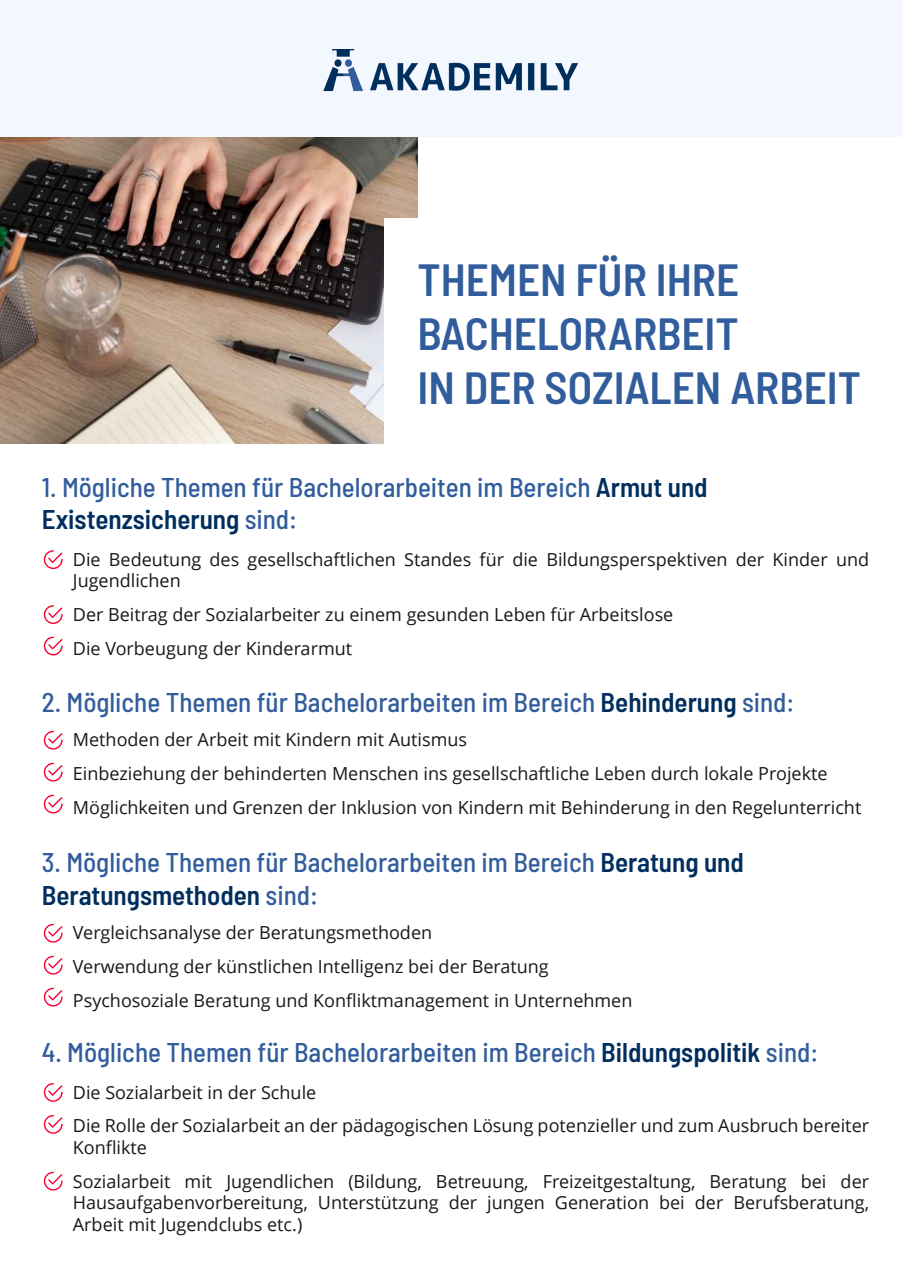
<style>
.page{position:relative;width:902px;height:1272px;background:#fff}
.page>*{position:absolute;margin:0;border:0;box-sizing:border-box;transform-origin:0 0}
.t1{font:600 semi-condensed 45px/54px "Barlow";color:#325d9c}
.t2{font:500 semi-condensed 27px/32.4px "Barlow";color:#325d9c}
.t3{font:18px/33.6px "Open Sans";color:#181818}
.s1{font-weight:600;color:#002e5d}
</style>
<div class="page">
<img style="left:0;top:137px;width:417px;height:307px">
<div style="left:384px;top:218px;width:517px;height:227px;background:#fff"></div>
<svg style="left:44px;top:550px;width:19px;height:19px"></svg>
<svg style="left:44px;top:605px;width:19px;height:19px"></svg>
<svg style="left:44px;top:636px;width:19px;height:19px"></svg>
<svg style="left:44px;top:730px;width:19px;height:19px"></svg>
<svg style="left:44px;top:762px;width:19px;height:19px"></svg>
<svg style="left:44px;top:794px;width:19px;height:19px"></svg>
<svg style="left:44px;top:923px;width:19px;height:19px"></svg>
<svg style="left:44px;top:955px;width:19px;height:19px"></svg>
<svg style="left:44px;top:987px;width:19px;height:19px"></svg>
<svg style="left:44px;top:1083px;width:19px;height:18px"></svg>
<svg style="left:44px;top:1115px;width:19px;height:18px"></svg>
<svg style="left:44px;top:1171px;width:19px;height:19px"></svg>
<div style="left:0;top:0;width:901px;height:137px;background:#f3f8ff"></div>
<img style="left:323px;top:49px;width:256px;height:42px">
<h1 class="t1" style="left:417px;top:249px;width:445px">THEMEN FÜR IHRE<br>BACHELORARBEIT<br>IN DER SOZIALEN ARBEIT</h1>
<h2 class="t2" style="left:42px;top:469px;width:667px">1. Mögliche Themen für Bachelorarbeiten im Bereich <span class="s1">Armut und<br>Existenzsicherung</span> sind:</h2>
<p class="t3" style="left:73px;top:548px;width:797px;line-height:21.6px">Die Bedeutung des gesellschaftlichen Standes für die Bildungsperspektiven der Kinder und<br>Jugendlichen</p>
<p class="t3" style="left:73px;top:597px;width:602px">Der Beitrag der Sozialarbeiter zu einem gesunden Leben für Arbeitslose<br>Die Vorbeugung der Kinderarmut</p>
<h2 class="t2" style="left:42px;top:683px;width:754px">2. Mögliche Themen für Bachelorarbeiten im Bereich <span class="s1">Behinderung</span> sind:</h2>
<p class="t3" style="left:73px;top:722px;width:789px">Methoden der Arbeit mit Kindern mit Autismus<br>Einbeziehung der behinderten Menschen ins gesellschaftliche Leben durch lokale Projekte<br>Möglichkeiten und Grenzen der Inklusion von Kindern mit Behinderung in den Regelunterricht</p>
<h2 class="t2" style="left:42px;top:844px;width:703px">3. Mögliche Themen für Bachelorarbeiten im Bereich <span class="s1">Beratung und<br>Beratungsmethoden</span> sind:</h2>
<p class="t3" style="left:73px;top:915px;width:561px">Vergleichsanalyse der Beratungsmethoden<br>Verwendung der künstlichen Intelligenz bei der Beratung<br>Psychosoziale Beratung und Konfliktmanagement in Unternehmen</p>
<h2 class="t2" style="left:42px;top:1033px;width:777px">4. Mögliche Themen für Bachelorarbeiten im Bereich <span class="s1">Bildungspolitik</span> sind:</h2>
<p class="t3" style="left:73px;top:1074px;width:797px">Die Sozialarbeit in der Schule<br>Die Rolle der Sozialarbeit an der pädagogischen Lösung potenzieller und zum Ausbruch bereiter</p>
<p class="t3" style="left:73px;top:1129px;width:797px">Konflikte<br>Sozialarbeit mit Jugendlichen (Bildung, Betreuung, Freizeitgestaltung, Beratung bei der</p>
<p class="t3" style="left:73px;top:1191px;width:797px;line-height:21.6px">Hausaufgabenvorbereitung, Unterstützung der jungen Generation bei der Berufsberatung,<br>Arbeit mit Jugendclubs etc.)</p>
</div>
